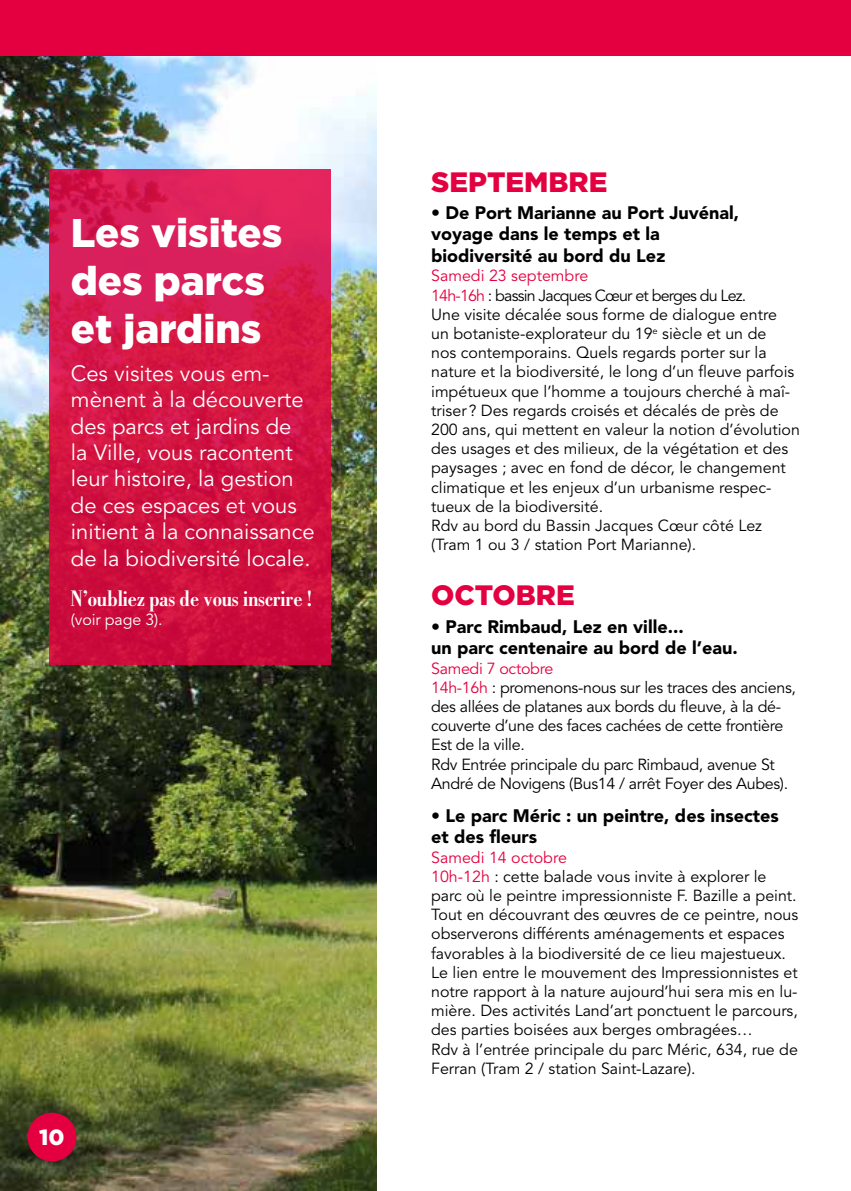
<style>
.page{position:relative;width:851px;height:1191px;background:#fff}
.page>*{position:absolute;margin:0;border:0;box-sizing:border-box;transform-origin:0 0}
.t1{font:900 40px/48px "Gotham";color:#fff}
.t2{font:900 28px "Gotham";color:#e40040}
.t3{font:700 condensed 24px "Bodoni";letter-spacing:-.01em;color:#fff}
.t4{font:22px/26.4px "Avenir";color:#fff}
.t5{font:900 22px "Gotham";color:#fff}
.t6{font:900 18px/21.6px "Avenir";color:#000}
.t7{font:16px/19.2px "Avenir";color:#000}
.t8{font:16px/19.2px "Avenir";letter-spacing:-.02em;color:#000}
.t9{font:16px "Avenir";letter-spacing:-.01em;color:#fff}
.s1{color:#e40040}
</style>
<div class="page">
<img style="left:0;top:55px;width:376px;height:1136px">
<div style="left:0;top:0;width:850px;height:55px;background:#e40040"></div>
<div style="left:28px;top:1112px;width:48px;height:49px;background:#e40040;border-radius:50%"></div>
<svg style="left:50px;top:169px;width:281px;height:496px"></svg>
<h1 class="t1" style="left:71px;top:208px;width:213px">Les visites des parcs et jardins</h1>
<h3 class="t4" style="left:71px;top:361px;width:245px">Ces visites vous em&shy;mènent à la découverte des parcs et jardins de<br>la Ville, vous racontent leur histoire, la gestion de ces espaces et vous initient à la connaissance de la biodiversité locale.</h3>
<h3 class="t3" style="left:71px;top:585px;width:243px">N’oubliez pas de vous inscrire !</h3>
<p class="t9" style="left:71px;top:610px;width:93px">(voir page 3).</p>
<h3 class="t5" style="left:39px;top:1121px;width:27px">10</h3>
<h2 class="t2" style="left:431px;top:162px;width:178px">SEPTEMBRE</h2>
<p class="t6" style="left:431px;top:202px;width:309px">• De Port Marianne au Port Juvénal, voyage dans le temps et la biodiversité au bord du Lez</p>
<p class="t7" style="left:431px;top:267px;width:370px"><span class="s1">Samedi 23 septembre<br>14h-16h</span> : bassin Jacques Cœur et berges du Lez.<br>Une visite décalée sous forme de dialogue entre<br>un botaniste-explorateur du 19<sup>e</sup> siècle et un de<br>nos contemporains. Quels regards porter sur la nature et la biodiversité, le long d’un fleuve parfois impétueux que l’homme a toujours cherché à maî&shy;triser ? Des regards croisés et décalés de près de 200 ans, qui mettent en valeur la notion d’évolution des usages et des milieux, de la végétation et des paysages ; avec en fond de décor, le changement climatique et les enjeux d’un urbanisme respec&shy;tueux de la biodiversité.<br>Rdv au bord du Bassin Jacques Cœur côté Lez (Tram 1 ou 3 / station Port Marianne).</p>
<h2 class="t2" style="left:431px;top:576px;width:145px">OCTOBRE</h2>
<p class="t6" style="left:431px;top:615px;width:308px">• Parc Rimbaud, Lez en ville...<br>un parc centenaire au bord de l’eau.</p>
<p class="t8" style="left:431px;top:659px;width:366px"><span class="s1">Samedi 7 octobre<br>14h-16h</span> : promenons-nous sur les traces des anciens, des allées de platanes aux bords du fleuve, à la dé&shy;couverte d’une des faces cachées de cette frontière Est de la ville.<br>Rdv Entrée principale du parc Rimbaud, avenue St André de Novigens (Bus14 / arrêt Foyer des Aubes).</p>
<p class="t6" style="left:431px;top:804px;width:349px">• Le parc Méric : un peintre, des insectes et des fleurs</p>
<p class="t7" style="left:431px;top:848px;width:368px"><span class="s1">Samedi 14 octobre<br>10h-12h</span> : cette balade vous invite à explorer le parc où le peintre impressionniste F. Bazille a peint.<br>Tout en découvrant des œuvres de ce peintre, nous observerons différents aménagements et espaces favorables à la biodiversité de ce lieu majestueux.<br>Le lien entre le mouvement des Impressionnistes et notre rapport à la nature aujourd’hui sera mis en lu&shy;mière. Des activités Land’art ponctuent le parcours, des parties boisées aux berges ombragées…<br>Rdv à l’entrée principale du parc Méric, 634, rue de Ferran (Tram 2 / station Saint-Lazare).</p>
</div>
